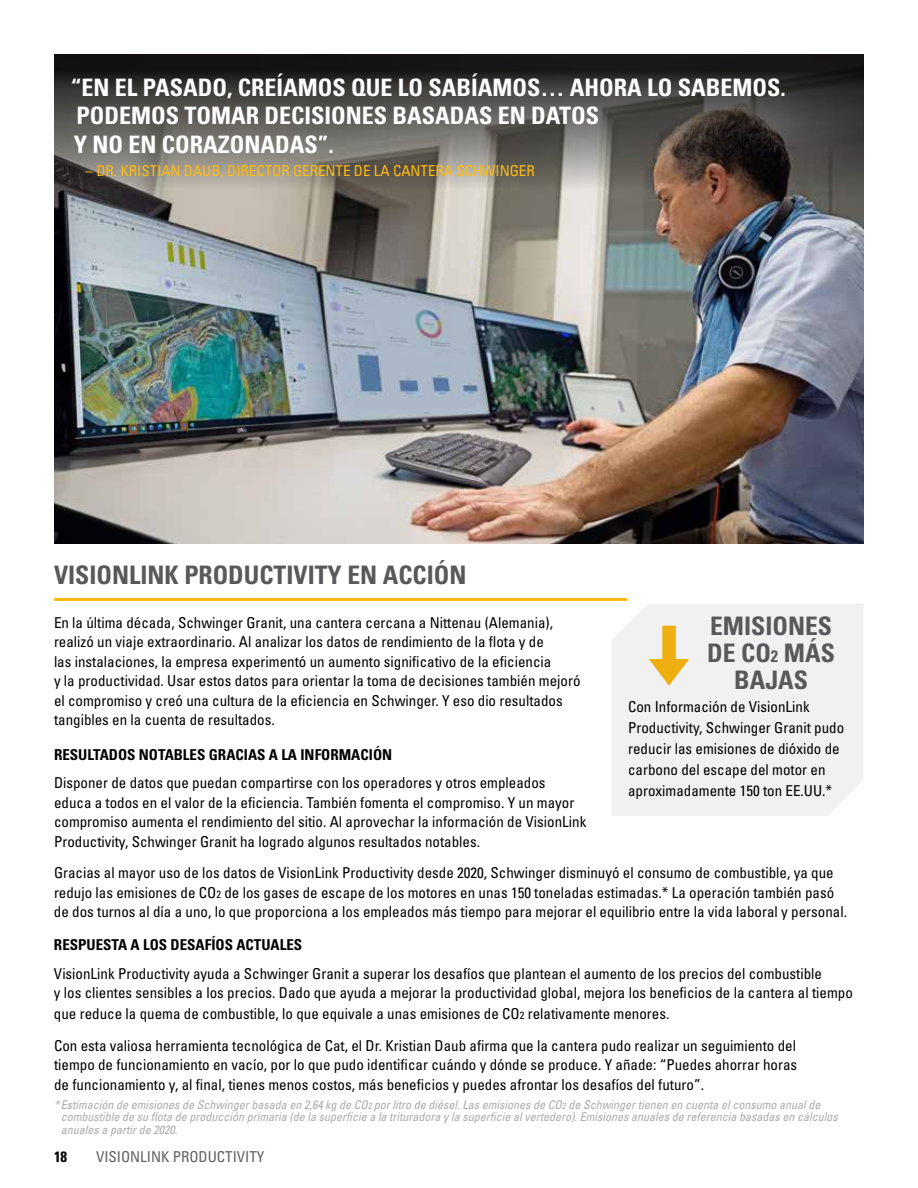
<style>
.page{position:relative;width:918px;height:1188px;background:#fff}
.page>*{position:absolute;margin:0;border:0;box-sizing:border-box;transform-origin:0 0}
.t1{font:700 condensed 25.5px/27px "Univers LT Std";color:#58595b;text-align:center}
.t2{font:700 condensed 24px/28.8px "Univers LT Std";color:#fff}
.t3{font:condensed 15px/19.5px "Univers LT Std";color:#000}
.t4{font:700 condensed 15px "Univers LT Std";color:#000}
.t5{font:condensed 15px "Univers LT Std";color:#fdba12}
.t6{font:condensed 15px "Univers LT Std";color:#5e6263}
.t7{font:italic condensed 12px/12.8px "Univers LT Std";color:#a9abae}
.s1{font-size:10.5px}
.s2{font-size:16.5px}
.s3{font-size:9px}
</style>
<div class="page">
<img style="left:54px;top:396px;width:810px;height:147px">
<img style="left:54px;top:54px;width:810px;height:342px">
<hr style="left:54px;top:598px;width:573px;height:3px;background:#fdba12">
<div style="left:612px;top:604px;width:251px;height:212px;background:#f1f1f2"></div>
<svg style="left:649px;top:626px;width:40px;height:60px"></svg>
<h2 class="t2" style="left:71px;top:73px;width:716px">“EN EL PASADO, CREÍAMOS QUE LO SABÍAMOS… AHORA LO SABEMOS.<br>PODEMOS TOMAR DECISIONES BASADAS EN DATOS<br>Y NO EN CORAZONADAS”.</h2>
<p class="t5" style="left:86px;top:161px;width:451px">– DR. KRISTIAN DAUB, DIRECTOR GERENTE DE LA CANTERA SCHWINGER</p>
<h1 class="t1" style="left:54px;top:562px;width:414px">VISIONLINK PRODUCTIVITY EN ACCIÓN</h1>
<p class="t3" style="left:54px;top:613px;width:528px">En la última década, Schwinger Granit, una cantera cercana a Nittenau (Alemania), realizó un viaje extraordinario. Al analizar los datos de rendimiento de la flota y de<br>las instalaciones, la empresa experimentó un aumento significativo de la eficiencia<br>y la productividad. Usar estos datos para orientar la toma de decisiones también mejoró el compromiso y creó una cultura de la eficiencia en Schwinger. Y eso dio resultados tangibles en la cuenta de resultados.</p>
<p class="t4" style="left:54px;top:745px;width:340px">RESULTADOS NOTABLES GRACIAS A LA INFORMACIÓN</p>
<p class="t3" style="left:54px;top:773px;width:534px">Disponer de datos que puedan compartirse con los operadores y otros empleados educa a todos en el valor de la eficiencia. También fomenta el compromiso. Y un mayor compromiso aumenta el rendimiento del sitio. Al aprovechar la información de VisionLink Productivity, Schwinger Granit ha logrado algunos resultados notables.</p>
<p class="t3" style="left:54px;top:863px;width:795px">Gracias al mayor uso de los datos de VisionLink Productivity desde 2020, Schwinger disminuyó el consumo de combustible, ya que redujo las emisiones de CO<span class="s1">2</span> de los gases de escape de los motores en unas 150 toneladas estimadas.* La operación también pasó de dos turnos al día a uno, lo que proporciona a los empleados más tiempo para mejorar el equilibrio entre la vida laboral y personal.</p>
<p class="t4" style="left:54px;top:936px;width:250px">RESPUESTA A LOS DESAFÍOS ACTUALES</p>
<p class="t3" style="left:54px;top:964px;width:800px">VisionLink Productivity ayuda a Schwinger Granit a superar los desafíos que plantean el aumento de los precios del combustible<br>y los clientes sensibles a los precios. Dado que ayuda a mejorar la productividad global, mejora los beneficios de la cantera al tiempo</p>
<p class="t3" style="left:54px;top:998px;width:744px;line-height:31.5px">que reduce la quema de combustible, lo que equivale a unas emisiones de CO<span class="s1">2</span> relativamente menores.<br>Con esta valiosa herramienta tecnológica de Cat, el Dr. Kristian Daub afirma que la cantera pudo realizar un seguimiento del</p>
<p class="t3" style="left:54px;top:1055px;width:745px">tiempo de funcionamiento en vacío, por lo que pudo identificar cuándo y dónde se produce. Y añade: “Puedes ahorrar horas de funcionamiento y, al final, tienes menos costos, más beneficios y puedes afrontar los desafíos del futuro”.</p>
<h1 class="t1" style="left:707px;top:613px;width:129px">EMISIONES<br>DE CO<span class="s2">2</span> MÁS<br>BAJAS</h1>
<p class="t3" style="left:628px;top:696px;width:218px;line-height:21px">Con Información de VisionLink Productivity, Schwinger Granit pudo reducir las emisiones de dióxido de carbono del escape del motor en aproximadamente 150 ton EE.UU.*</p>
<p class="t7" style="left:61px;top:1098px;width:779px;text-indent:-7px">*Estimación de emisiones de Schwinger basada en 2,64 kg de CO<span class="s3">2</span> por litro de diésel. Las emisiones de CO<span class="s3">2</span> de Schwinger tienen en cuenta el consumo anual de combustible de su flota de producción primaria (de la superficie a la trituradora y la superficie al vertedero). Emisiones anuales de referencia basadas en cálculos anuales a partir de 2020.</p>
<p class="t4" style="left:54px;top:1147px;width:15px">18</p>
<p class="t6" style="left:96px;top:1147px;width:170px">VISIONLINK PRODUCTIVITY</p>
</div>
